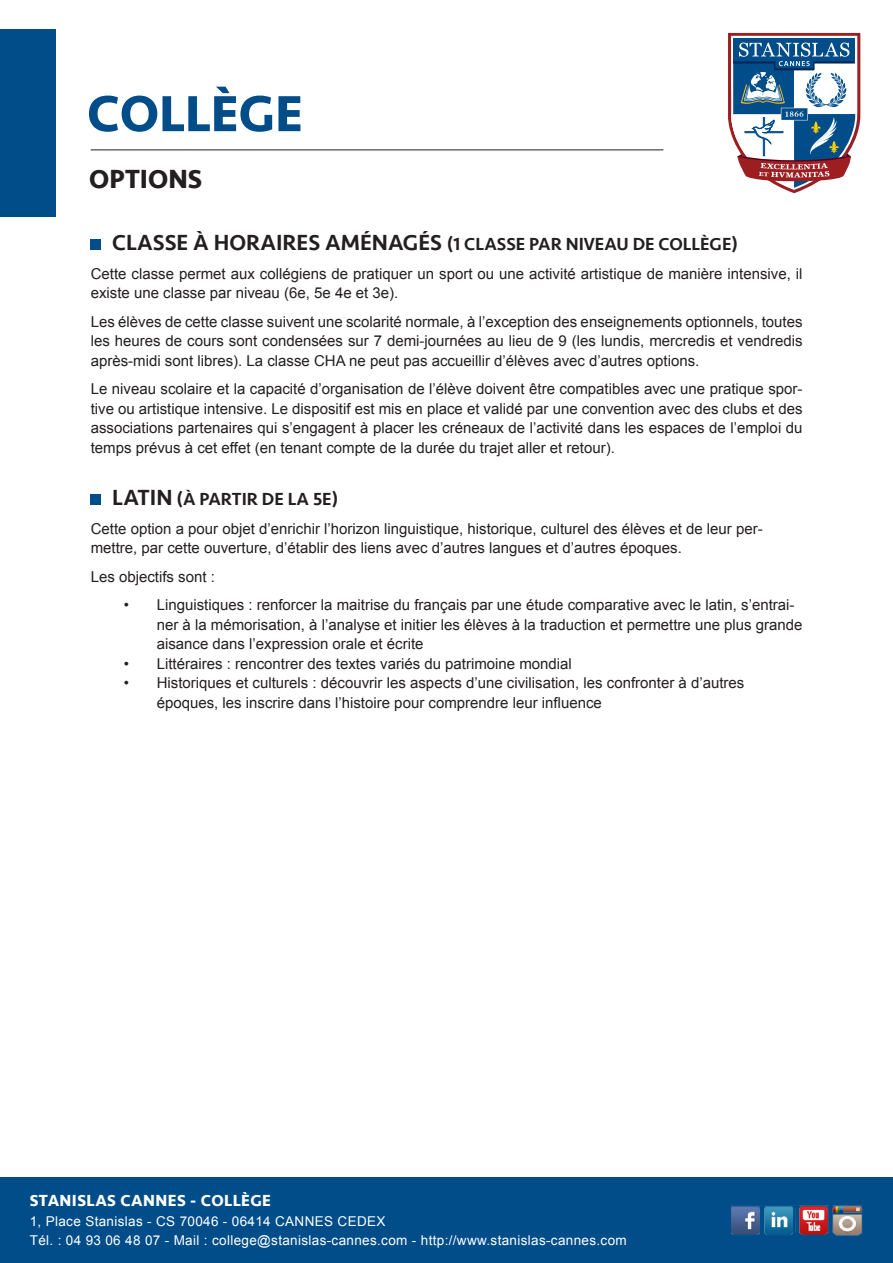
<style>
.page{position:relative;width:893px;height:1263px;background:#fff}
.page>*{position:absolute;margin:0;border:0;box-sizing:border-box;transform-origin:0 0}
.t1{font:700 52.5px "Seravek";color:#004d89}
.t2{font:700 27px "Seravek";color:#231f20}
.t3{font:500 18px "Seravek";color:#231f20}
.t4{font:700 16.5px "Seravek";letter-spacing:.025em;color:#fff}
.t5{font:15px/19.5px "Arial";color:#231f20}
.t6{font:13.5px "Arial";letter-spacing:.025em;color:#fff}
.s1{font-size:22.5px}
</style>
<div class="page">
<div style="left:0;top:30px;width:55px;height:187px;background:#004d89"></div>
<hr style="left:91px;top:150px;width:572px;height:1px;background:#231f20">
<div style="left:91px;top:239px;width:10px;height:11px;background:#004d89"></div>
<div style="left:91px;top:494px;width:10px;height:11px;background:#004d89"></div>
<svg style="left:728px;top:33px;width:132px;height:160px"></svg>
<div style="left:0;top:1178px;width:893px;height:85px;background:#004d89"></div>
<img style="left:799px;top:1206px;width:30px;height:29px">
<img style="left:764px;top:1206px;width:30px;height:29px">
<img style="left:732px;top:1206px;width:28px;height:29px">
<img style="left:832px;top:1206px;width:30px;height:29px">
<p class="t1" style="left:87px;top:72px;width:217px">COLLÈGE</p>
<p class="t2" style="left:89px;top:157px;width:114px">OPTIONS</p>
<p class="t3" style="left:112px;top:233px;width:627px"><span class="s1">CLASSE À HORAIRES AMÉNAGÉS</span> (1 CLASSE PAR NIVEAU DE COLLÈGE)</p>
<p class="t5" style="left:91px;top:264px;width:713px">Cette classe permet aux collégiens de pratiquer un sport ou une activité artistique de manière intensive, il existe une classe par niveau (6e, 5e 4e et 3e).</p>
<p class="t5" style="left:91px;top:312px;width:713px;text-align:justify">Les élèves de cette classe suivent une scolarité normale, à l’exception des enseignements optionnels, toutes les heures de cours sont condensées sur 7 demi-journées au lieu de 9 (les lundis, mercredis et vendredis après-midi sont libres). La classe CHA ne peut pas accueillir d’élèves avec d’autres options.</p>
<p class="t5" style="left:91px;top:379px;width:713px;text-align:justify">Le niveau scolaire et la capacité d’organisation de l’élève doivent être compatibles avec une pratique spor&shy;tive ou artistique intensive. Le dispositif est mis en place et validé par une convention avec des clubs et des associations partenaires qui s’engagent à placer les créneaux de l’activité dans les espaces de l’emploi du temps prévus à cet effet (en tenant compte de la durée du trajet aller et retour).</p>
<p class="t3" style="left:112px;top:488px;width:228px"><span class="s1">LATIN</span> (À PARTIR DE LA 5E)</p>
<p class="t5" style="left:91px;top:519px;width:674px">Cette option a pour objet d’enrichir l’horizon linguistique, historique, culturel des élèves et de leur per&shy;mettre, par cette ouverture, d’établir des liens avec d’autres langues et d’autres époques.</p>
<p class="t5" style="left:91px;top:567px;width:126px">Les objectifs sont :</p>
<p class="t5" style="left:157px;top:595px;width:647px;text-indent:-33px">• Linguistiques : renforcer la maitrise du français par une étude comparative avec le latin, s’entrai&shy;ner à la mémorisation, à l’analyse et initier les élèves à la traduction et permettre une plus grande aisance dans l’expression orale et écrite</p>
<p class="t5" style="left:124px;top:654px;width:450px">• Littéraires : rencontrer des textes variés du patrimoine mondial</p>
<p class="t5" style="left:157px;top:673px;width:589px;text-indent:-33px">• Historiques et culturels : découvrir les aspects d’une civilisation, les confronter à d’autres époques, les inscrire dans l’histoire pour comprendre leur influence</p>
<p class="t4" style="left:30px;top:1187px;width:243px">STANISLAS CANNES - COLLÈGE</p>
<p class="t6" style="left:30px;top:1212px;width:357px">1, Place Stanislas - CS 70046 - 06414 CANNES CEDEX</p>
<p class="t6" style="left:30px;top:1231px;width:598px">Tél. : 04 93 06 48 07 - Mail : college@stanislas-cannes.com - http://www.stanislas-cannes.com</p>
</div>
